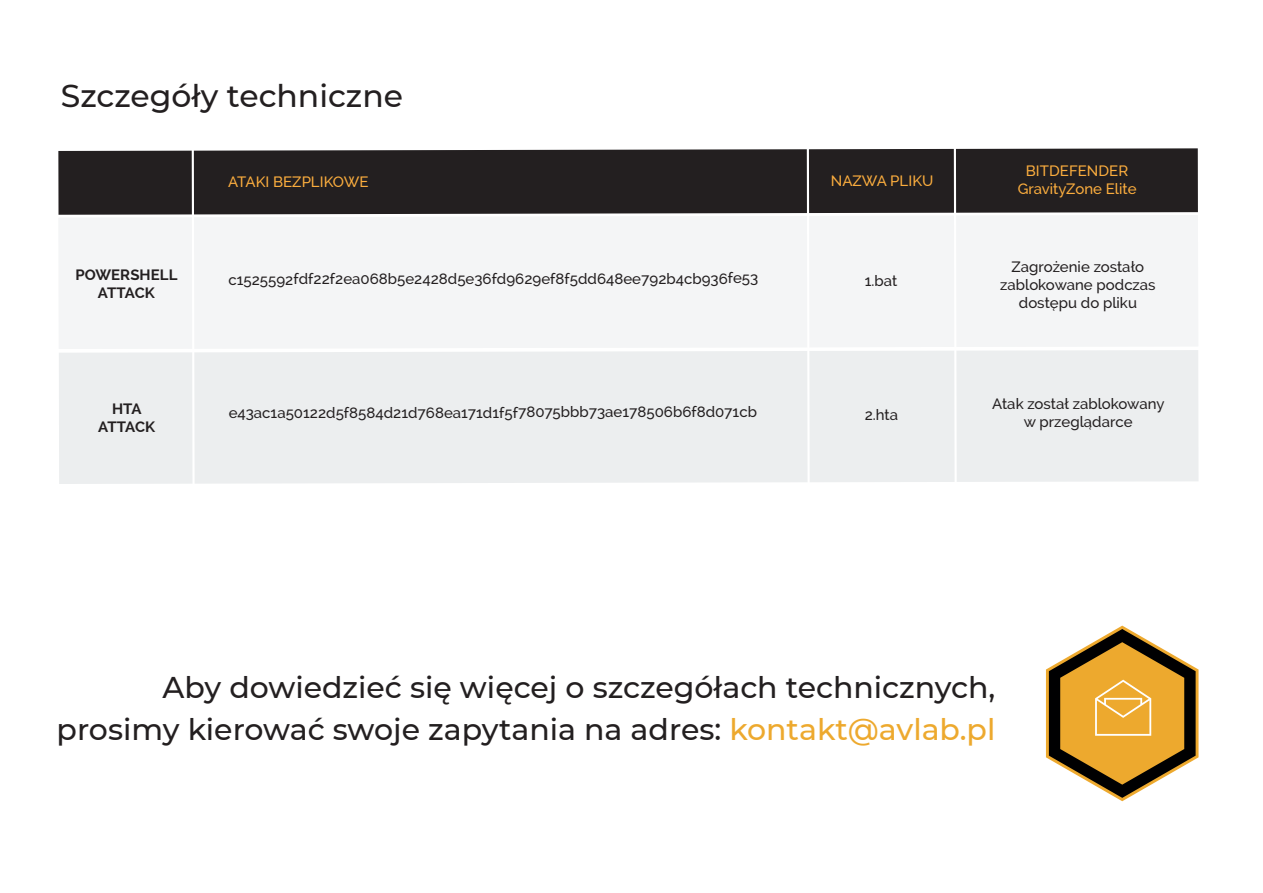
<style>
.page{position:relative;width:1263px;height:893px;background:#fff}
.page>*{position:absolute;margin:0;border:0;box-sizing:border-box;transform-origin:0 0}
.t1{font:500 31.5px "Montserrat";letter-spacing:-.005em;color:#231f20}
.t2{font:500 30px/42px "Montserrat";color:#231f20;text-align:right}
.t3{font:500 15px/18px "Raleway";letter-spacing:-.005em;color:#231f20;text-align:center}
.t4{font:500 15px/18px "Raleway";letter-spacing:-.005em;color:#fbad3e;text-align:center}
.t5{font:700 15px/18px "Raleway";letter-spacing:-.005em;color:#231f20;text-align:center}
.s1{color:#eda92e}
</style>
<div class="page">
<div style="left:59px;top:350px;width:1139px;height:134px;background:#eceeef"></div>
<div style="left:59px;top:215px;width:1139px;height:134px;background:#f4f5f6"></div>
<div style="left:58px;top:148px;width:1140px;height:67px;background:#231f20"></div>
<svg style="left:192px;top:148px;width:3px;height:336px"></svg>
<svg style="left:954px;top:148px;width:3px;height:336px"></svg>
<svg style="left:807px;top:148px;width:3px;height:336px"></svg>
<svg style="left:1046px;top:626px;width:152px;height:175px"></svg>
<h1 class="t1" style="left:61px;top:74px;width:344px">Szczegóły techniczne</h1>
<p class="t4" style="left:228px;top:173px;width:142px">ATAKI BEZPLIKOWE</p>
<p class="t4" style="left:831px;top:171px;width:104px">NAZWA PLIKU</p>
<p class="t4" style="left:1018px;top:162px;width:120px">BITDEFENDER<br>GravityZone Elite</p>
<p class="t5" style="left:75px;top:266px;width:104px">POWERSHELL<br>ATTACK</p>
<p class="t3" style="left:228px;top:270px;width:531px">c1525592fdf22f2ea068b5e2428d5e36fd9629ef8f5dd648ee792b4cb936fe53</p>
<p class="t3" style="left:865px;top:272px;width:34px">1.bat</p>
<p class="t3" style="left:1000px;top:258px;width:157px">Zagrożenie zostało zablokowane podczas dostępu do pliku</p>
<p class="t5" style="left:98px;top:400px;width:58px">HTA<br>ATTACK</p>
<p class="t3" style="left:229px;top:403px;width:530px">e43ac1a50122d5f8584d21d768ea171d1f5f78075bbb73ae178506b6f8d071cb</p>
<p class="t3" style="left:865px;top:405px;width:35px">2.hta</p>
<p class="t3" style="left:992px;top:394px;width:174px">Atak został zablokowany w przeglądarce</p>
<h2 class="t2" style="left:57px;top:665px;width:940px">Aby dowiedzieć się więcej o szczegółach technicznych, prosimy kierować swoje zapytania na adres: <span class="s1">kontakt@avlab.pl</span></h2>
</div>
